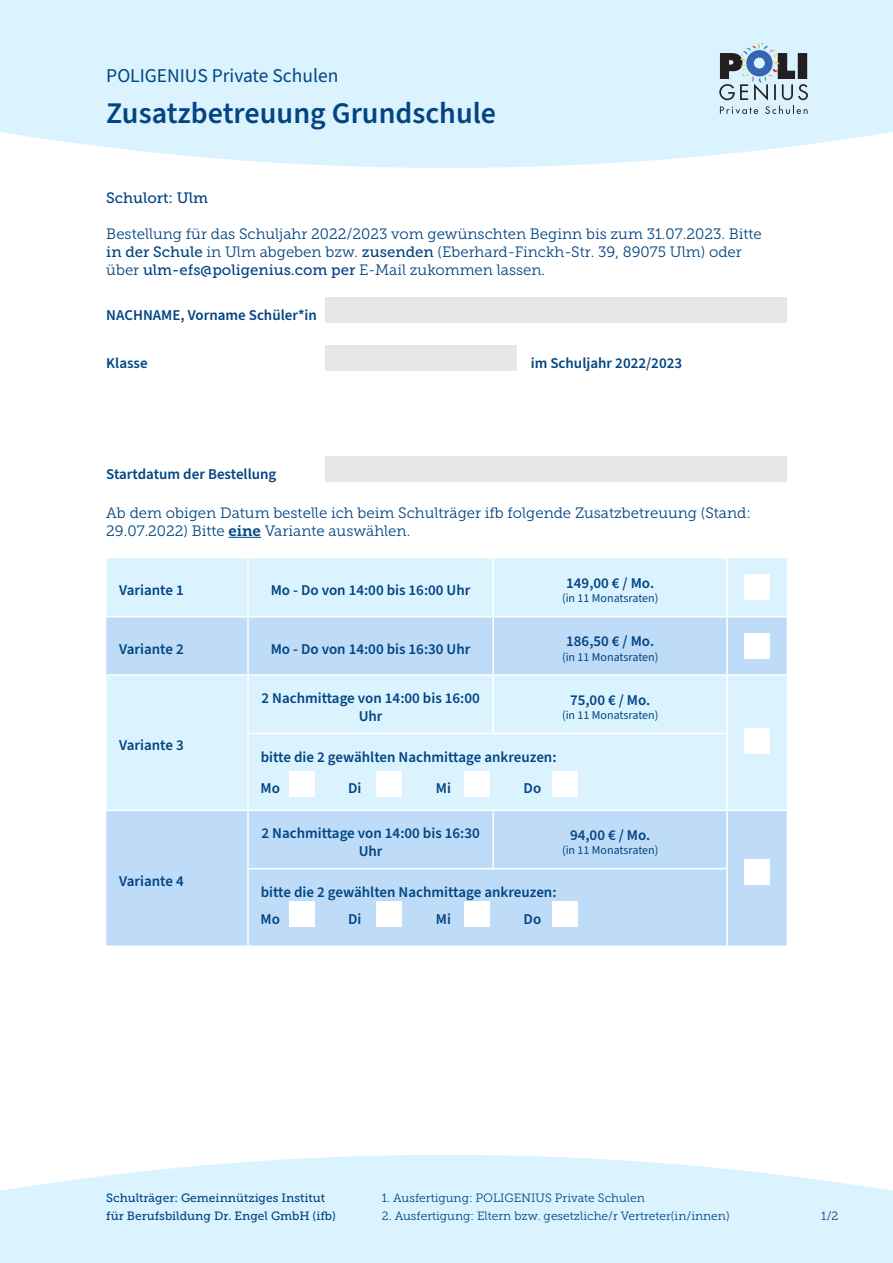
<style>
.page{position:relative;width:893px;height:1263px;background:#fff}
.page>*{position:absolute;margin:0;border:0;box-sizing:border-box;transform-origin:0 0}
.t1{font:600 30px "Source Sans Pro";color:#024582}
.t2{font:19.5px "Source Sans Pro";color:#024582}
.t3{font:600 15px/18px "Source Sans Pro";color:#024582;text-align:center}
.t4{font:15px/18px "Museo Slab 300";color:#024582}
.t5{font:15px "Museo Slab 500";color:#024582}
.t6{font:12px "Museo Slab 300";color:#024582}
.t7{font:12px "Source Sans Pro";color:#024582}
.t8{font:12px/18px "Museo Slab 500";color:#024582}
.s1{font-family:"Museo Slab 500"}
.s2{font-family:"Museo Slab 700"}
</style>
<div class="page">
<svg style="left:0;top:1155px;width:893px;height:108px;background:#def4ff"></svg>
<svg style="left:0;top:0;width:893px;height:168px;background:#ddf3fe"></svg>
<svg style="left:719px;top:43px;width:89px;height:71px;background:#a3b6c3"></svg>
<div style="left:106px;top:558px;width:681px;height:58px;background:#dbf3ff"></div>
<svg style="left:106px;top:617px;width:681px;height:328px;background:#cae5fa"></svg>
<hr style="left:247px;top:558px;width:2px;height:58px;background:#fff">
<hr style="left:492px;top:558px;width:2px;height:58px;background:#fff">
<hr style="left:247px;top:617px;width:2px;height:57px;background:#fff">
<hr style="left:492px;top:617px;width:2px;height:57px;background:#fff">
<hr style="left:106px;top:674px;width:142px;height:2px;background:#fff">
<hr style="left:248px;top:674px;width:245px;height:2px;background:#fff">
<hr style="left:247px;top:676px;width:2px;height:57px;background:#fff">
<hr style="left:493px;top:674px;width:234px;height:2px;background:#fff">
<hr style="left:492px;top:676px;width:2px;height:57px;background:#fff">
<hr style="left:727px;top:674px;width:60px;height:2px;background:#fff">
<hr style="left:247px;top:734px;width:2px;height:75px;background:#fff">
<hr style="left:247px;top:811px;width:2px;height:57px;background:#fff">
<hr style="left:492px;top:811px;width:2px;height:57px;background:#fff">
<hr style="left:247px;top:869px;width:2px;height:76px;background:#fff">
<hr style="left:726px;top:558px;width:2px;height:58px;background:#fff">
<hr style="left:726px;top:617px;width:2px;height:57px;background:#fff">
<hr style="left:726px;top:676px;width:2px;height:57px;background:#fff">
<hr style="left:726px;top:734px;width:2px;height:75px;background:#fff">
<hr style="left:726px;top:811px;width:2px;height:57px;background:#fff">
<hr style="left:726px;top:869px;width:2px;height:76px;background:#fff">
<hr style="left:247px;top:733px;width:246px;height:1px;background:#fff">
<hr style="left:493px;top:733px;width:235px;height:1px;background:#fff">
<hr style="left:106px;top:809px;width:142px;height:2px;background:#fff">
<hr style="left:248px;top:809px;width:245px;height:2px;background:#fff">
<hr style="left:493px;top:809px;width:234px;height:2px;background:#fff">
<hr style="left:247px;top:868px;width:246px;height:1px;background:#fff">
<hr style="left:493px;top:868px;width:235px;height:1px;background:#fff">
<hr style="left:727px;top:809px;width:60px;height:2px;background:#fff">
<svg style="left:289px;top:771px;width:25px;height:25px"></svg>
<svg style="left:289px;top:901px;width:25px;height:26px"></svg>
<svg style="left:377px;top:771px;width:25px;height:25px"></svg>
<svg style="left:377px;top:901px;width:25px;height:26px"></svg>
<svg style="left:464px;top:771px;width:26px;height:25px"></svg>
<svg style="left:464px;top:901px;width:26px;height:26px"></svg>
<svg style="left:552px;top:771px;width:25px;height:25px"></svg>
<svg style="left:744px;top:574px;width:26px;height:26px"></svg>
<svg style="left:744px;top:633px;width:26px;height:26px"></svg>
<svg style="left:744px;top:728px;width:26px;height:25px"></svg>
<svg style="left:744px;top:859px;width:26px;height:25px"></svg>
<svg style="left:552px;top:901px;width:25px;height:26px"></svg>
<div style="left:326px;top:298px;width:461px;height:25px;background:#e6e7e9"></div>
<div style="left:326px;top:456px;width:461px;height:26px;background:#e6e7e9"></div>
<div style="left:326px;top:346px;width:191px;height:25px;background:#e6e7e9"></div>
<hr style="left:229px;top:537px;width:32px;height:1px;background:#024582">
<h2 class="t2" style="left:106px;top:62px;width:234px">POLIGENIUS Private Schulen</h2>
<h1 class="t1" style="left:106px;top:93px;width:391px">Zusatzbetreuung Grundschule</h1>
<p class="t5" style="left:106px;top:189px;width:103px">Schulort: Ulm</p>
<p class="t4" style="left:106px;top:225px;width:657px">Bestellung für das Schuljahr 2022/2023 vom gewünschten Beginn bis zum 31.07.2023. Bitte <span class="s1">in der Schule</span> in Ulm abgeben bzw. <span class="s1">zusenden</span> (Eberhard-Finckh-Str. 39, 89075 Ulm) oder über <span class="s1">ulm-efs@poligenius.com per</span> E-Mail zukommen lassen.</p>
<p class="t3" style="left:106px;top:307px;width:212px">NACHNAME, Vorname Schüler*in</p>
<p class="t3" style="left:106px;top:355px;width:43px">Klasse</p>
<p class="t3" style="left:531px;top:355px;width:153px">im Schuljahr 2022/2023</p>
<p class="t3" style="left:106px;top:465px;width:172px">Startdatum der Bestellung</p>
<p class="t4" style="left:106px;top:504px;width:646px">Ab dem obigen Datum bestelle ich beim Schulträger ifb folgende Zusatzbetreuung (Stand:<br>29.07.2022) Bitte <span class="s2">eine</span> Variante auswählen.</p>
<p class="t3" style="left:119px;top:582px;width:66px">Variante 1</p>
<p class="t3" style="left:271px;top:582px;width:201px">Mo - Do von 14:00 bis 16:00 Uhr</p>
<p class="t3" style="left:566px;top:574px;width:90px">149,00 € / Mo.</p>
<p class="t7" style="left:562px;top:590px;width:98px">(in 11 Monatsraten)</p>
<p class="t3" style="left:119px;top:640px;width:66px">Variante 2</p>
<p class="t3" style="left:271px;top:640px;width:201px">Mo - Do von 14:00 bis 16:30 Uhr</p>
<p class="t3" style="left:566px;top:633px;width:90px">186,50 € / Mo.</p>
<p class="t7" style="left:562px;top:649px;width:98px">(in 11 Monatsraten)</p>
<p class="t3" style="left:119px;top:737px;width:66px">Variante 3</p>
<p class="t3" style="left:119px;top:872px;width:66px">Variante 4</p>
<p class="t3" style="left:261px;top:689px;width:220px">2 Nachmittage von 14:00 bis 16:00<br>Uhr</p>
<p class="t3" style="left:570px;top:691px;width:82px">75,00 € / Mo.</p>
<p class="t7" style="left:562px;top:707px;width:98px">(in 11 Monatsraten)</p>
<p class="t3" style="left:261px;top:748px;width:297px">bitte die 2 gewählten Nachmittage ankreuzen:</p>
<p class="t3" style="left:261px;top:780px;width:21px">Mo</p>
<p class="t3" style="left:348px;top:780px;width:15px">Di</p>
<p class="t3" style="left:436px;top:780px;width:17px">Mi</p>
<p class="t3" style="left:524px;top:780px;width:19px">Do</p>
<p class="t3" style="left:261px;top:825px;width:220px">2 Nachmittage von 14:00 bis 16:30<br>Uhr</p>
<p class="t3" style="left:570px;top:826px;width:82px">94,00 € / Mo.</p>
<p class="t7" style="left:562px;top:842px;width:98px">(in 11 Monatsraten)</p>
<p class="t3" style="left:261px;top:883px;width:297px">bitte die 2 gewählten Nachmittage ankreuzen:</p>
<p class="t3" style="left:261px;top:910px;width:21px">Mo</p>
<p class="t3" style="left:348px;top:910px;width:15px">Di</p>
<p class="t3" style="left:436px;top:910px;width:17px">Mi</p>
<p class="t3" style="left:524px;top:910px;width:19px">Do</p>
<p class="t8" style="left:106px;top:1189px;width:231px">Schulträger: Gemeinnütziges Institut für Berufsbildung Dr. Engel GmbH (ifb)</p>
<p class="t6" style="left:382px;top:1192px;width:264px">1. Ausfertigung: POLIGENIUS Private Schulen</p>
<p class="t6" style="left:382px;top:1210px;width:349px">2. Ausfertigung: Eltern bzw. gesetzliche/r Vertreter(in/innen)</p>
<p class="t6" style="left:821px;top:1210px;width:19px">1/2</p>
</div>
